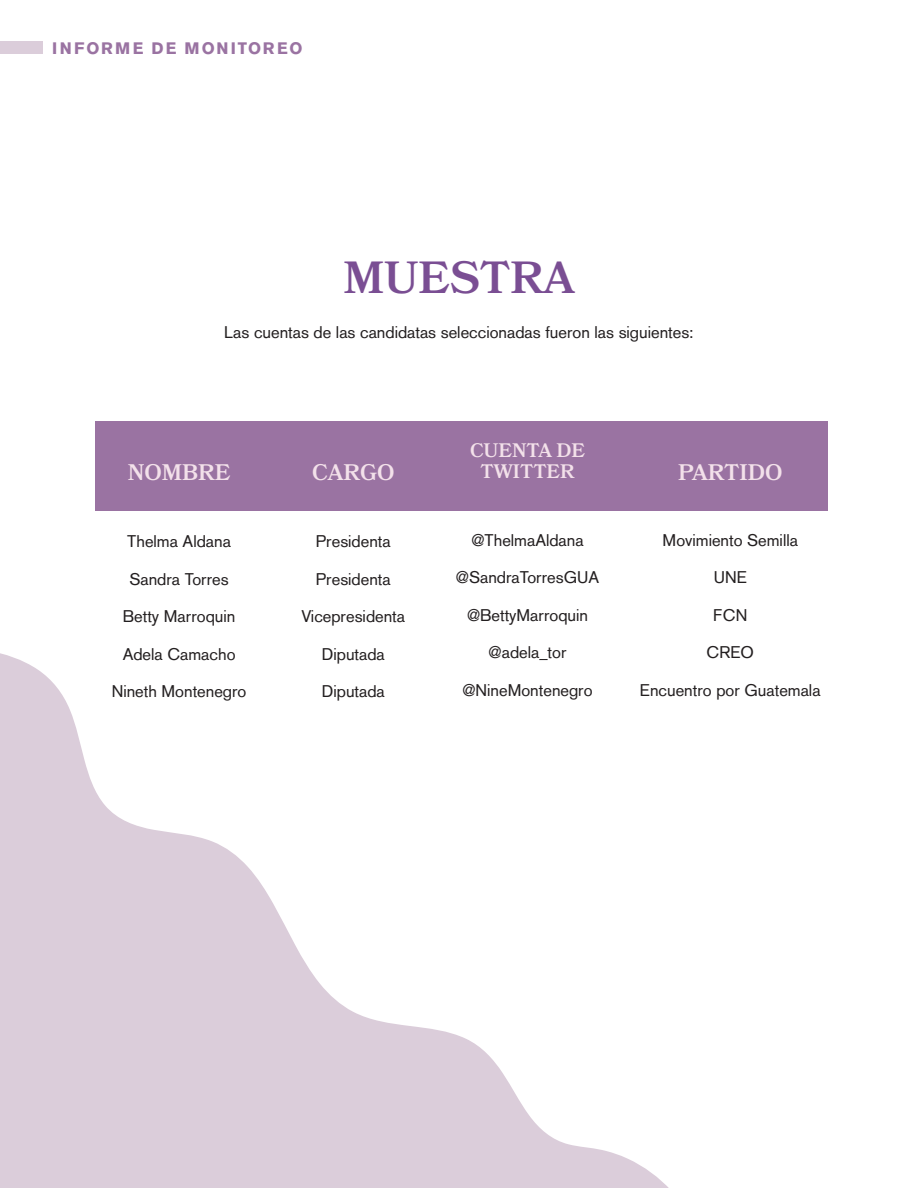
<style>
.page{position:relative;width:918px;height:1188px;background:#fff}
.page>*{position:absolute;margin:0;border:0;box-sizing:border-box;transform-origin:0 0}
.t1{font:600 45px "Bookmania";color:#7a4e93}
.t2{font:600 22.5px "Bookmania";color:#f3e1ea}
.t3{font:600 19.5px/21px "Bookmania";color:#f3e1ea;text-align:center}
.t4{font:16.5px "Akzidenz Grotesk";color:#231f20}
.t5{font:700 16.5px "Akzidenz Grotesk Std";letter-spacing:.12em;color:#9a73a2}
</style>
<div class="page">
<div style="left:0;top:41px;width:43px;height:13px;background:#dbcdda"></div>
<div style="left:95px;top:421px;width:733px;height:90px;background:#9a73a2"></div>
<svg style="left:0;top:653px;width:669px;height:535px"></svg>
<p class="t5" style="left:52px;top:38px;width:252px">INFORME DE MONITOREO</p>
<h1 class="t1" style="left:343px;top:252px;width:233px">MUESTRA</h1>
<p class="t4" style="left:224px;top:325px;width:471px">Las cuentas de las candidatas seleccionadas fueron las siguientes:</p>
<h2 class="t2" style="left:128px;top:459px;width:104px">NOMBRE</h2>
<p class="t4" style="left:127px;top:534px;width:105px">Thelma Aldana</p>
<p class="t4" style="left:129px;top:572px;width:101px">Sandra Torres</p>
<p class="t4" style="left:123px;top:609px;width:114px">Betty Marroquin</p>
<p class="t4" style="left:123px;top:647px;width:114px">Adela Camacho</p>
<p class="t4" style="left:112px;top:684px;width:136px">Nineth Montenegro</p>
<h2 class="t2" style="left:312px;top:459px;width:84px">CARGO</h2>
<p class="t4" style="left:316px;top:534px;width:76px">Presidenta</p>
<p class="t4" style="left:316px;top:572px;width:76px">Presidenta</p>
<p class="t4" style="left:302px;top:609px;width:105px">Vicepresidenta</p>
<p class="t4" style="left:322px;top:647px;width:64px">Diputada</p>
<p class="t4" style="left:322px;top:684px;width:64px">Diputada</p>
<p class="t3" style="left:470px;top:440px;width:116px">CUENTA DE<br>TWITTER</p>
<p class="t4" style="left:471px;top:533px;width:114px">@ThelmaAldana</p>
<p class="t4" style="left:456px;top:570px;width:145px">@SandraTorresGUA</p>
<p class="t4" style="left:467px;top:608px;width:123px">@BettyMarroquin</p>
<p class="t4" style="left:489px;top:645px;width:79px">@adela_tor</p>
<p class="t4" style="left:462px;top:683px;width:132px">@NineMontenegro</p>
<h2 class="t2" style="left:678px;top:459px;width:106px">PARTIDO</h2>
<p class="t4" style="left:663px;top:533px;width:137px">Movimiento Semilla</p>
<p class="t4" style="left:714px;top:570px;width:34px">UNE</p>
<p class="t4" style="left:713px;top:608px;width:36px">FCN</p>
<p class="t4" style="left:707px;top:645px;width:49px">CREO</p>
<p class="t4" style="left:640px;top:683px;width:182px">Encuentro por Guatemala</p>
</div>
